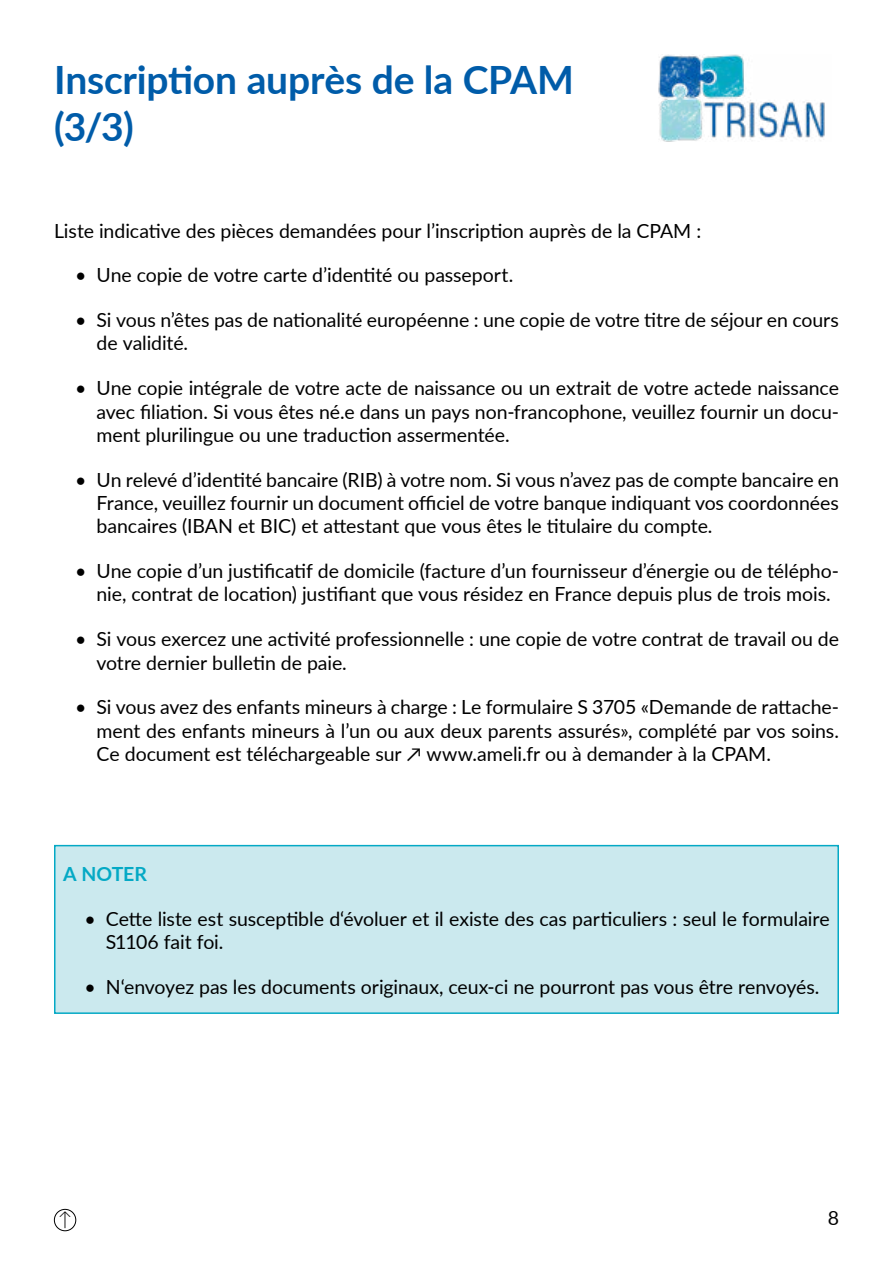
<style>
.page{position:relative;width:893px;height:1263px;background:#fff}
.page>*{position:absolute;margin:0;border:0;box-sizing:border-box;transform-origin:0 0}
.t1{font:700 39px/46.8px "Lato";letter-spacing:-.005em;color:#005ca9}
.t2{font:19.5px/23.4px "Lato";letter-spacing:-.005em;color:#000}
.t3{font:700 19.5px "Lato";letter-spacing:-.005em;color:#04a9c5}
.t4{font:300 19.5px "Lato";color:#000}
</style>
<div class="page">
<img style="left:659px;top:54px;width:166px;height:87px">
<div style="left:54px;top:1209px;width:22px;height:22px;border:1px solid #000;border-radius:50%"></div>
<div style="left:54px;top:845px;width:785px;height:169px;background:#cbe9ee;border:2px solid #04a9c5"></div>
<h1 class="t1" style="left:54px;top:55px;width:521px">Inscription auprès de la CPAM (3/3)</h1>
<p class="t2" style="left:54px;top:218px;width:649px">Liste indicative des pièces demandées pour l’inscription auprès de la CPAM :</p>
<p class="t2" style="left:75px;top:263px;width:439px">• Une copie de votre carte d’identité ou passeport.</p>
<p class="t2" style="left:97px;top:307px;width:744px;text-indent:-21px">• Si vous n’êtes pas de nationalité européenne : une copie de votre titre de séjour en cours de validité.</p>
<p class="t2" style="left:97px;top:375px;width:744px;text-align:justify;text-indent:-21px">• Une copie intégrale de votre acte de naissance ou un extrait de votre actede naissance avec filiation. Si vous êtes né.e dans un pays non-francophone, veuillez fournir un docu&shy;ment plurilingue ou une traduction assermentée.</p>
<p class="t2" style="left:97px;top:467px;width:744px;text-align:justify;text-indent:-21px">• Un relevé d’identité bancaire (RIB) à votre nom. Si vous n’avez pas de compte bancaire en France, veuillez fournir un document officiel de votre banque indiquant vos coordonnées bancaires (IBAN et BIC) et attestant que vous êtes le titulaire du compte.</p>
<p class="t2" style="left:97px;top:558px;width:744px;text-indent:-21px">• Une copie d’un justificatif de domicile (facture d’un fournisseur d’énergie ou de télépho&shy;nie, contrat de location) justifiant que vous résidez en France depuis plus de trois mois.</p>
<p class="t2" style="left:97px;top:626px;width:744px;text-indent:-21px">• Si vous exercez une activité professionnelle : une copie de votre contrat de travail ou de votre dernier bulletin de paie.</p>
<p class="t2" style="left:97px;top:694px;width:744px;text-align:justify;text-indent:-21px">• Si vous avez des enfants mineurs à charge : Le formulaire S 3705 «Demande de rattache&shy;ment des enfants mineurs à l’un ou aux deux parents assurés», complété par vos soins.<br>Ce document est téléchargeable sur ↗ www.ameli.fr ou à demander à la CPAM.</p>
<p class="t3" style="left:63px;top:859px;width:85px">A NOTER</p>
<p class="t2" style="left:106px;top:906px;width:725px;text-indent:-21px">• Cette liste est susceptible d‘évoluer et il existe des cas particuliers : seul le formulaire<br>S1106 fait foi.</p>
<p class="t2" style="left:85px;top:974px;width:736px">• N‘envoyez pas les documents originaux, ceux-ci ne pourront pas vous être renvoyés.</p>
<p class="t4" style="left:58px;top:1206px;width:16px">↑</p>
<p class="t2" style="left:828px;top:1205px;width:13px">8</p>
</div>
